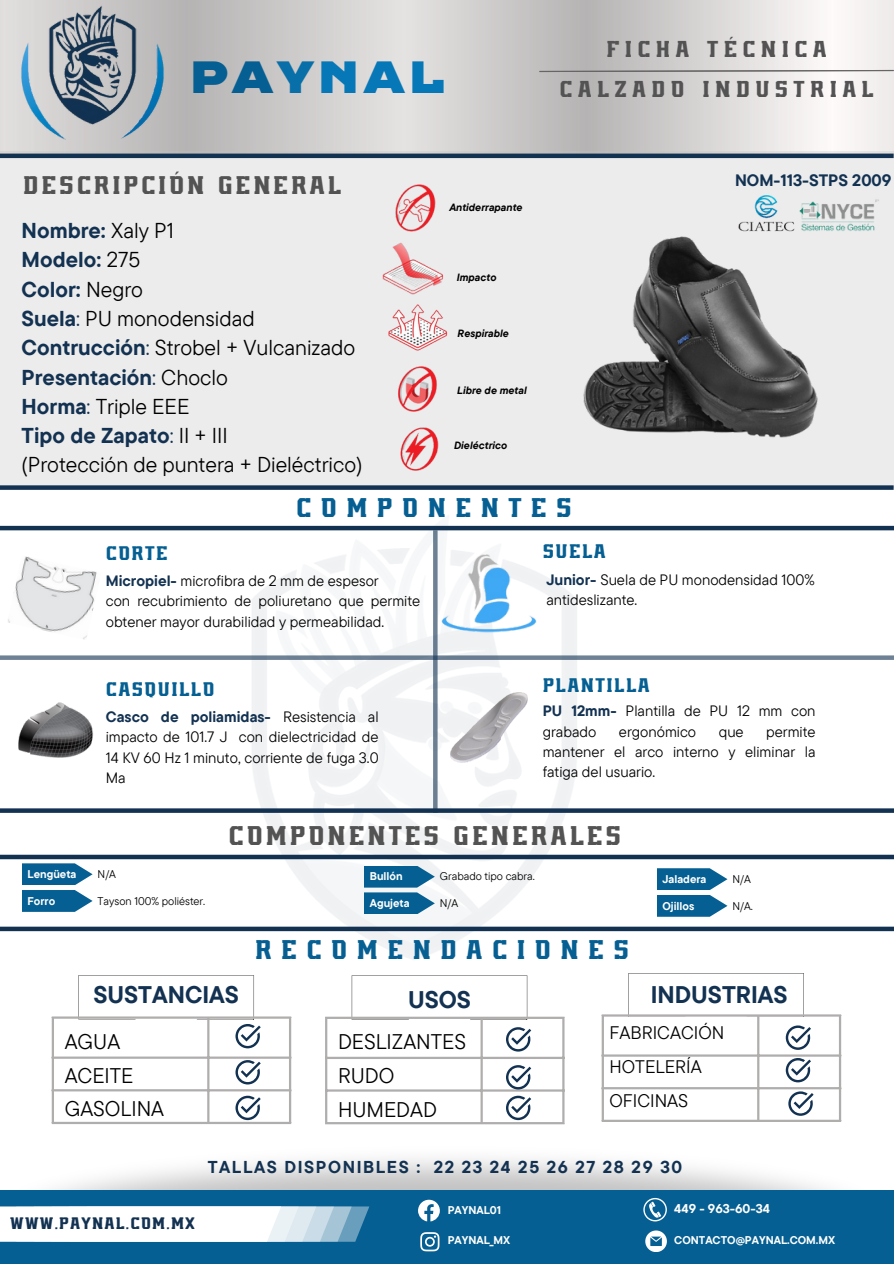
<style>
.page{position:relative;width:894px;height:1264px;background:#fff}
.page>*{position:absolute;margin:0;border:0;box-sizing:border-box;transform-origin:0 0}
.t1{font:45.15px "Imperial One";letter-spacing:.05em;color:#0677b7}
.t2{font:300 27px "AZN Knuckles Trial";letter-spacing:.35em;color:#055f92}
.t3{font:300 27px "AZN Knuckles Trial";letter-spacing:.255em;color:#545353}
.t4{font:300 25.5px "AZN Knuckles Trial";letter-spacing:.2em;color:#545353}
.t5{font:700 24px "TT Commons Pro";color:#133252}
.t6{font:300 22.95px "AZN Knuckles Trial";letter-spacing:.315em;color:#545353}
.t7{font:300 22.95px "AZN Knuckles Trial";letter-spacing:.235em;color:#545353}
.t8{font:21.45px "TT Commons Pro";color:#000}
.t9{font:700 21.45px "TT Commons Pro";color:#133252}
.t10{font:21.15px "TT Commons Pro";color:#000}
.t11{font:300 19.65px "AZN Knuckles Trial";letter-spacing:.075em;color:#055f92}
.t12{font:18.15px "TT Commons Pro";color:#000}
.t13{font:700 17.25px "TT Commons Pro";letter-spacing:.095em;color:#133252}
.t14{font:300 16.65px "AZN Knuckles Trial";letter-spacing:.22em;color:#133252}
.t15{font:700 16.5px "TT Commons Pro";color:#133252}
.t16{font:15px/20.2px "TT Commons Pro";color:#000}
.t17{font:700 12.75px "TT Commons Pro";color:#fff}
.t18{font:700 11.25px "TT Commons Pro";color:#fff}
.t19{font:11.25px "TT Commons Pro";color:#000}
.t20{font:italic 700 10.5px "TT Commons Pro";color:#000}
.s1{color:#055f92}
.s2{color:#086fa8}
.s3{font-weight:400;color:#000}
.s4{font-weight:700;color:#133252}
.s5{color:#133252}
.s6{font-weight:400}
</style>
<div class="page">
<img style="left:9px;top:525px;width:884px;height:498px">
<div style="left:0;top:151px;width:893px;height:336px;background:#edecec"></div>
<img style="left:7px;top:0;width:170px;height:159px">
<svg style="left:538px;top:69px;width:355px;height:4px"></svg>
<hr style="left:0;top:154px;width:893px;height:4px;background:#133252">
<img style="left:8px;top:555px;width:93px;height:85px">
<img style="left:9px;top:698px;width:92px;height:63px">
<div style="left:0;top:485px;width:893px;height:5px;background:#133252"></div>
<div style="left:0;top:655px;width:893px;height:5px;background:#6f8295"></div>
<img style="left:450px;top:692px;width:77px;height:70px">
<div style="left:0;top:854px;width:893px;height:5px;background:#133252"></div>
<svg style="left:22px;top:863px;width:71px;height:48px"></svg>
<svg style="left:364px;top:865px;width:71px;height:49px"></svg>
<svg style="left:656px;top:868px;width:71px;height:48px"></svg>
<svg style="left:0;top:808px;width:893px;height:4px;background:#284461"></svg>
<svg style="left:433px;top:530px;width:4px;height:282px"></svg>
<hr style="left:0;top:526px;width:893px;height:4px;background:#133252">
<img style="left:433px;top:542px;width:121px;height:111px">
<img style="left:51px;top:1099px;width:791px;height:90px">
<div style="left:0;top:1189px;width:893px;height:74px;background:#055f92"></div>
<hr style="left:52px;top:1018px;width:2px;height:103px;background:#b0adad">
<hr style="left:207px;top:1018px;width:2px;height:103px;background:#b0adad">
<hr style="left:289px;top:1018px;width:2px;height:103px;background:#b0adad">
<hr style="left:52px;top:1016px;width:239px;height:2px;background:#b0adad">
<hr style="left:52px;top:1056px;width:239px;height:2px;background:#b0adad">
<hr style="left:52px;top:1089px;width:239px;height:2px;background:#b0adad">
<hr style="left:52px;top:1121px;width:239px;height:3px;background:#b0adad">
<svg style="left:78px;top:975px;width:183px;height:73px"></svg>
<svg style="left:235px;top:1060px;width:26px;height:24px"></svg>
<svg style="left:235px;top:1095px;width:26px;height:25px"></svg>
<hr style="left:325px;top:1018px;width:2px;height:104px;background:#b0adad">
<hr style="left:480px;top:1018px;width:2px;height:104px;background:#b0adad">
<hr style="left:562px;top:1018px;width:2px;height:104px;background:#b0adad">
<hr style="left:325px;top:1016px;width:239px;height:2px;background:#b0adad">
<hr style="left:325px;top:1056px;width:239px;height:3px;background:#b0adad">
<hr style="left:325px;top:1089px;width:239px;height:2px;background:#b0adad">
<hr style="left:325px;top:1122px;width:239px;height:2px;background:#b0adad">
<svg style="left:506px;top:1027px;width:25px;height:24px"></svg>
<svg style="left:506px;top:1065px;width:25px;height:24px"></svg>
<svg style="left:506px;top:1095px;width:25px;height:25px"></svg>
<svg style="left:628px;top:973px;width:176px;height:44px"></svg>
<hr style="left:601px;top:1016px;width:2px;height:103px;background:#b0adad">
<hr style="left:757px;top:1016px;width:2px;height:103px;background:#b0adad">
<hr style="left:838px;top:1016px;width:2px;height:103px;background:#b0adad">
<hr style="left:601px;top:1014px;width:239px;height:2px;background:#b0adad">
<hr style="left:601px;top:1054px;width:239px;height:2px;background:#b0adad">
<hr style="left:601px;top:1087px;width:239px;height:2px;background:#b0adad">
<hr style="left:601px;top:1119px;width:239px;height:2px;background:#b0adad">
<svg style="left:785px;top:1025px;width:25px;height:24px"></svg>
<svg style="left:785px;top:1058px;width:25px;height:24px"></svg>
<svg style="left:788px;top:1091px;width:25px;height:24px"></svg>
<svg style="left:0;top:1206px;width:369px;height:35px;background:#e9f0f5"></svg>
<svg style="left:418px;top:1199px;width:21px;height:22px"></svg>
<svg style="left:420px;top:1232px;width:19px;height:19px"></svg>
<svg style="left:643px;top:1197px;width:23px;height:24px"></svg>
<svg style="left:645px;top:1230px;width:21px;height:21px"></svg>
<div style="left:0;top:926px;width:893px;height:5px;background:#133252"></div>
<img style="left:839px;top:199px;width:40px;height:32px">
<img style="left:395px;top:184px;width:41px;height:48px">
<img style="left:398px;top:366px;width:39px;height:46px">
<img style="left:400px;top:427px;width:39px;height:44px">
<img style="left:382px;top:242px;width:62px;height:53px">
<img style="left:388px;top:304px;width:60px;height:47px">
<img style="left:583px;top:195px;width:256px;height:243px">
<p class="t1" style="left:189px;top:49px;width:258px"><span class="s1">PA</span><span class="s2">Y</span>NAL</p>
<p class="t4" style="left:23px;top:175px;width:318px">DESCRIPCIÓN GENERAL</p>
<p class="t20" style="left:449px;top:200px;width:75px">Antiderrapante</p>
<p class="t7" style="left:606px;top:39px;width:222px">FICHA TÉCNICA</p>
<p class="t6" style="left:559px;top:80px;width:314px">CALZADO INDUSTRIAL</p>
<p class="t15" style="left:734px;top:169px;width:158px">NOM-113-STPS 2009</p>
<p class="t9" style="left:22px;top:217px;width:154px">Nombre: <span class="s3">Xaly P1</span></p>
<p class="t9" style="left:22px;top:246px;width:120px">Modelo: <span class="s3">275</span></p>
<p class="t9" style="left:22px;top:275px;width:123px">Color: <span class="s3">Negro</span></p>
<p class="t8" style="left:22px;top:304px;width:235px"><span class="s4">Suela</span><span class="s5">:</span> PU monodensidad</p>
<p class="t8" style="left:22px;top:334px;width:335px"><span class="s4">Contrucción</span><span class="s5">:</span> Strobel + Vulcanizado</p>
<p class="t9" style="left:22px;top:363px;width:208px">Presentación<span class="s6">:</span> <span class="s3">Choclo</span></p>
<p class="t8" style="left:22px;top:392px;width:169px"><span class="s4">Horma</span><span class="s5">:</span> Triple EEE</p>
<p class="t9" style="left:22px;top:421px;width:208px">Tipo de Zapato<span class="s6">:</span> <span class="s3">II + III</span></p>
<p class="t8" style="left:22px;top:451px;width:342px">(Protección de puntera + Dieléctrico)</p>
<p class="t2" style="left:296px;top:497px;width:277px">COMPONENTES</p>
<p class="t20" style="left:456px;top:271px;width:41px">Impacto</p>
<p class="t20" style="left:457px;top:326px;width:53px">Respirable</p>
<p class="t20" style="left:457px;top:383px;width:71px">Libre de metal</p>
<p class="t20" style="left:454px;top:438px;width:55px">Dieléctrico</p>
<p class="t11" style="left:106px;top:545px;width:62px">CORTE</p>
<p class="t16" style="left:106px;top:570px;width:274px"><span class="s4">Micropiel-</span> microfibra de 2 mm de espesor</p>
<p class="t16" style="left:106px;top:590px;width:316px">con recubrimiento de poliuretano que permite obtener mayor durabilidad y permeabilidad.</p>
<p class="t11" style="left:106px;top:681px;width:110px">CASQUILLO</p>
<p class="t16" style="left:106px;top:706px;width:274px;text-align:justify"><span class="s4">Casco de poliamidas-</span> Resistencia al impacto de 101.7 J con dielectricidad de 14 KV 60 Hz 1 minuto, corriente de fuga 3.0<br>Ma</p>
<p class="t11" style="left:542px;top:543px;width:63px">SUELA</p>
<p class="t16" style="left:546px;top:569px;width:270px"><span class="s4">Junior-</span> Suela de PU monodensidad 100% antideslizante.</p>
<p class="t11" style="left:542px;top:677px;width:107px">PLANTILLA</p>
<p class="t16" style="left:542px;top:700px;width:274px"><span class="s4">PU 12mm-</span> Plantilla de PU 12 mm con grabado</p>
<p class="t16" style="left:618px;top:720px;width:79px">ergonómico</p>
<p class="t16" style="left:718px;top:720px;width:26px">que</p>
<p class="t16" style="left:542px;top:720px;width:274px;text-align:justify;text-indent:223px">permite mantener el arco interno y eliminar la fatiga del usuario.</p>
<p class="t18" style="left:28px;top:866px;width:50px">Lengüeta</p>
<p class="t19" style="left:98px;top:866px;width:20px">N/A</p>
<p class="t18" style="left:28px;top:893px;width:29px">Forro</p>
<p class="t19" style="left:98px;top:893px;width:109px">Tayson 100% poliéster.</p>
<p class="t3" style="left:228px;top:824px;width:391px">COMPONENTES GENERALES</p>
<p class="t18" style="left:370px;top:869px;width:34px">Bullón</p>
<p class="t19" style="left:440px;top:869px;width:96px">Grabado tipo cabra.</p>
<p class="t18" style="left:370px;top:895px;width:41px">Agujeta</p>
<p class="t19" style="left:440px;top:896px;width:20px">N/A</p>
<p class="t2" style="left:255px;top:938px;width:375px">RECOMENDACIONES</p>
<p class="t18" style="left:662px;top:871px;width:45px">Jaladera</p>
<p class="t19" style="left:732px;top:871px;width:20px">N/A</p>
<p class="t18" style="left:662px;top:898px;width:33px">Ojillos</p>
<p class="t19" style="left:732px;top:898px;width:22px">N/A.</p>
<p class="t5" style="left:93px;top:979px;width:147px">SUSTANCIAS</p>
<p class="t10" style="left:65px;top:1027px;width:57px">AGUA</p>
<p class="t10" style="left:65px;top:1061px;width:70px">ACEITE</p>
<p class="t10" style="left:65px;top:1095px;width:101px">GASOLINA</p>
<p class="t5" style="left:408px;top:983px;width:64px">USOS</p>
<p class="t10" style="left:338px;top:1027px;width:130px">DESLIZANTES</p>
<p class="t10" style="left:338px;top:1061px;width:58px">RUDO</p>
<p class="t10" style="left:338px;top:1095px;width:100px">HUMEDAD</p>
<p class="t5" style="left:650px;top:978px;width:138px">INDUSTRIAS</p>
<p class="t12" style="left:609px;top:1020px;width:116px">FABRICACIÓN</p>
<p class="t12" style="left:609px;top:1054px;width:94px">HOTELERÍA</p>
<p class="t12" style="left:609px;top:1088px;width:80px">OFICINAS</p>
<p class="t14" style="left:10px;top:1216px;width:185px">WWW.PAYNAL.COM.MX</p>
<p class="t13" style="left:208px;top:1155px;width:476px">TALLAS DISPONIBLES : 22 23 24 25 26 27 28 29 30</p>
<p class="t18" style="left:447px;top:1202px;width:55px">PAYNAL01</p>
<p class="t18" style="left:447px;top:1232px;width:64px">PAYNAL_MX</p>
<p class="t17" style="left:674px;top:1200px;width:97px">449 - 963-60-34</p>
<p class="t18" style="left:674px;top:1232px;width:162px">CONTACTO@PAYNAL.COM.MX</p>
</div>
